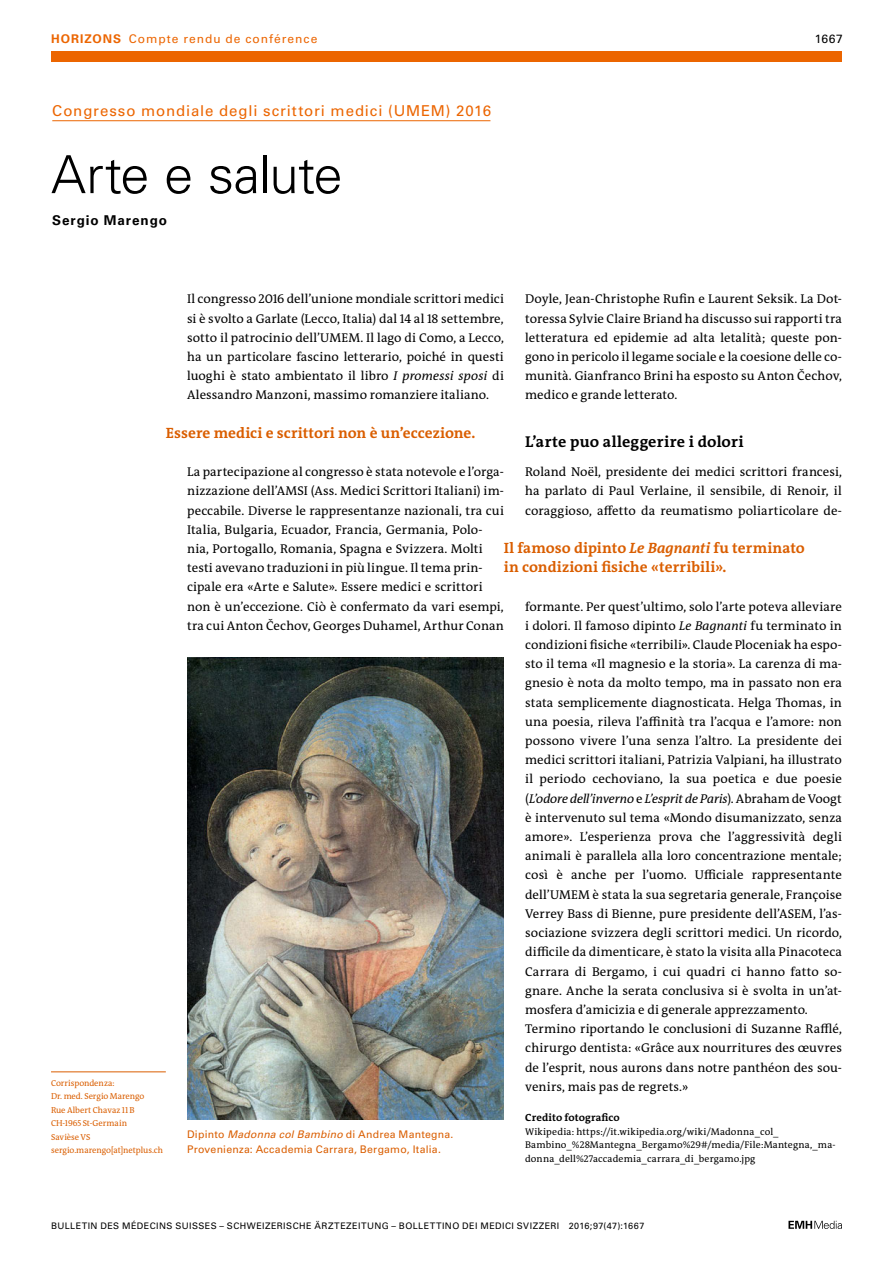
<style>
.page{position:relative;width:893px;height:1263px;background:#fff}
.page>*{position:absolute;margin:0;border:0;box-sizing:border-box;transform-origin:0 0}
.article-title{font:300 52.5px "Univers LT Std";letter-spacing:-.015em;color:#000}
.section-h1{font:700 15.75px "The Antiqua B W7";letter-spacing:.015em;color:#000}
.catchwords{font:700 15px/19.2px "The Antiqua B W7";letter-spacing:.005em;color:#da5e00}
.pre-heading{font:15px "Univers LT Std";letter-spacing:.06em;color:#ec6500}
.author-notes{font:700 13.5px "Univers LT Std";letter-spacing:.065em;color:#000}
.section-pn{font:12.75px/19.2px "The Antiqua B W5 Plain";letter-spacing:.005em;color:#000;text-align:justify}
.ressort{font:12px "Univers LT Std";letter-spacing:.08em;color:#ec6500}
.ressort-2{font:12px "Univers LT Std";color:#000}
.fig-caption{font:10.5px/15.8px "Univers LT Std";letter-spacing:.02em;color:#da5e00}
.an-credits-title{font:700 10.5px "The Antiqua B W7";letter-spacing:.01em;color:#000}
.an-credits{font:9.75px/13.5px "The Antiqua B W5 Plain";letter-spacing:.02em;color:#000}
.fusszeile{font:9px "Univers LT Std";letter-spacing:.05em;color:#000}
.author-address{font:8.7px/13.5px "The Antiqua B W5 Plain";color:#da5e00}
.s1{font-weight:700}
.s2{font-style:italic}
</style>
<div class="page">
<svg style="left:788px;top:1221px;width:54px;height:8px"></svg>
<hr style="left:52px;top:120px;width:438px;height:1px;background:#ec6500">
<hr style="left:51px;top:1071px;width:115px;height:1px;background:#da5e00">
<img style="left:187px;top:657px;width:317px;height:462px">
<div style="left:51px;top:51px;width:791px;height:11px;background:#ec6500"></div>
<p class="ressort" style="left:51px;top:31px;width:268px"><span class="s1">HORIZONS</span> Compte rendu de conférence</p>
<p class="ressort-2" style="left:815px;top:31px;width:30px">1667</p>
<p class="pre-heading" style="left:52px;top:102px;width:440px">Congresso mondiale degli scrittori medici (UMEM) 2016</p>
<p class="article-title" style="left:51px;top:143px;width:293px">Arte e salute</p>
<p class="author-notes" style="left:52px;top:212px;width:116px">Sergio Marengo</p>
<p class="section-pn" style="left:525px;top:290px;width:318px">Doyle, Jean-Christophe Rufin e Laurent Seksik. La Dot&shy;toressa Sylvie Claire Briand ha discusso sui rapporti tra letteratura ed epidemie ad alta letalità; queste pon&shy;gono in pericolo il legame sociale e la coesione delle co&shy;munità. Gianfranco Brini ha esposto su Anton Čechov, medico e grande letterato.</p>
<p class="section-h1" style="left:525px;top:432px;width:220px">L’arte puo alleggerire i dolori</p>
<p class="section-pn" style="left:525px;top:462px;width:318px">Roland Noël, presidente dei medici scrittori francesi, ha parlato di Paul Verlaine, il sensibile, di Renoir, il coraggioso, affetto da reumatismo poliarticolare de-</p>
<p class="section-pn" style="left:187px;top:290px;width:318px">Il congresso 2016 dell’unione mondiale scrittori medici si è svolto a Garlate (Lecco, Italia) dal 14 al 18 settembre, sotto il patrocinio dell’UMEM. Il lago di Como, a Lecco, ha un particolare fascino letterario, poiché in questi luoghi è stato ambientato il libro <span class="s2">I promessi sposi</span> di Alessandro Manzoni, massimo romanziere italiano.</p>
<p class="catchwords" style="left:166px;top:423px;width:311px">Essere medici e scrittori non è un’eccezione.</p>
<p class="section-pn" style="left:187px;top:462px;width:318px;text-align:left">La partecipazione al congresso è stata notevole e l’orga&shy;nizzazione dell’AMSI (Ass. Medici Scrittori Italiani) im&shy;peccabile. Diverse le rappresentanze nazionali, tra cui Italia, Bulgaria, Ecuador, Francia, Germania, Polo&shy;nia, Portogallo, Romania, Spagna e Svizzera. Molti testi avevano traduzioni in più lingue. Il tema prin&shy;cipale era «Arte e Salute». Essere medici e scrittori non è un’eccezione. Ciò è confermato da vari esempi, tra cui Anton Čechov, Georges Duhamel, Arthur Conan</p>
<p class="catchwords" style="left:504px;top:538px;width:303px">Il famoso dipinto <span class="s2">Le Bagnanti</span> fu terminato in condizioni fisiche «terribili».</p>
<p class="section-pn" style="left:525px;top:597px;width:318px">formante. Per quest’ultimo, solo l’arte poteva alleviare i dolori. Il famoso dipinto <span class="s2">Le Bagnanti</span> fu terminato in condizioni fisiche «terribili». Claude Ploceniak ha espo&shy;sto il tema «Il magnesio e la storia». La carenza di ma&shy;gnesio è nota da molto tempo, ma in passato non era stata semplicemente diagnosticata. Helga Thomas, in una poesia, rileva l’affinità tra l’acqua e l’amore: non possono vivere l’una senza l’altro. La presidente dei medici scrittori italiani, Patrizia Valpiani, ha illustrato il periodo cechoviano, la sua poetica e due poesie (<span class="s2">L’odore dell’inverno</span> e <span class="s2">L’esprit de Paris</span>). Abraham de Voogt è intervenuto sul tema «Mondo disumanizzato, senza amore». L’esperienza prova che l’aggressività degli animali è parallela alla loro concentrazione mentale; così è anche per l’uomo. Ufficiale rappresentante dell’UMEM è stata la sua segretaria generale, Françoise Verrey Bass di Bienne, pure presidente dell’ASEM, l’as&shy;sociazione svizzera degli scrittori medici. Un ricordo, difficile da dimenticare, è stato la visita alla Pinacoteca Carrara di Bergamo, i cui quadri ci hanno fatto so&shy;gnare. Anche la serata conclusiva si è svolta in un’at&shy;mosfera d’amicizia e di generale apprezzamento.</p>
<p class="section-pn" style="left:525px;top:1019px;width:318px">Termino riportando le conclusioni di Suzanne Rafflé, chirurgo dentista: «Grâce aux nourritures des œuvres de l’esprit, nous aurons dans notre panthéon des sou&shy;venirs, mais pas de regrets.»</p>
<p class="an-credits-title" style="left:525px;top:1111px;width:96px">Credito fotografico</p>
<p class="an-credits" style="left:525px;top:1125px;width:312px">Wikipedia: https://it.wikipedia.org/wiki/Madonna_col_<br>Bambino_%28Mantegna_Bergamo%29#/media/File:Mantegna,_ma&shy;donna_dell%27accademia_carrara_di_bergamo.jpg</p>
<p class="author-address" style="left:51px;top:1076px;width:114px">Corrispondenza:<br>Dr. med. Sergio Marengo<br>Rue Albert Chavaz 11 B<br>CH-1965 St-Germain<br>Savièse VS sergio.marengo[at]netplus.ch</p>
<p class="fig-caption" style="left:187px;top:1126px;width:268px">Dipinto <span class="s2">Madonna col Bambino</span> di Andrea Mantegna.<br>Provenienza: Accademia Carrara, Bergamo, Italia.</p>
<p class="fusszeile" style="left:51px;top:1220px;width:595px">BULLETIN DES MÉDECINS SUISSES – SCHWEIZERISCHE ÄRZTEZEITUNG – BOLLETTINO DEI MEDICI SVIZZERI 2016;97(47):1667</p>
</div>
